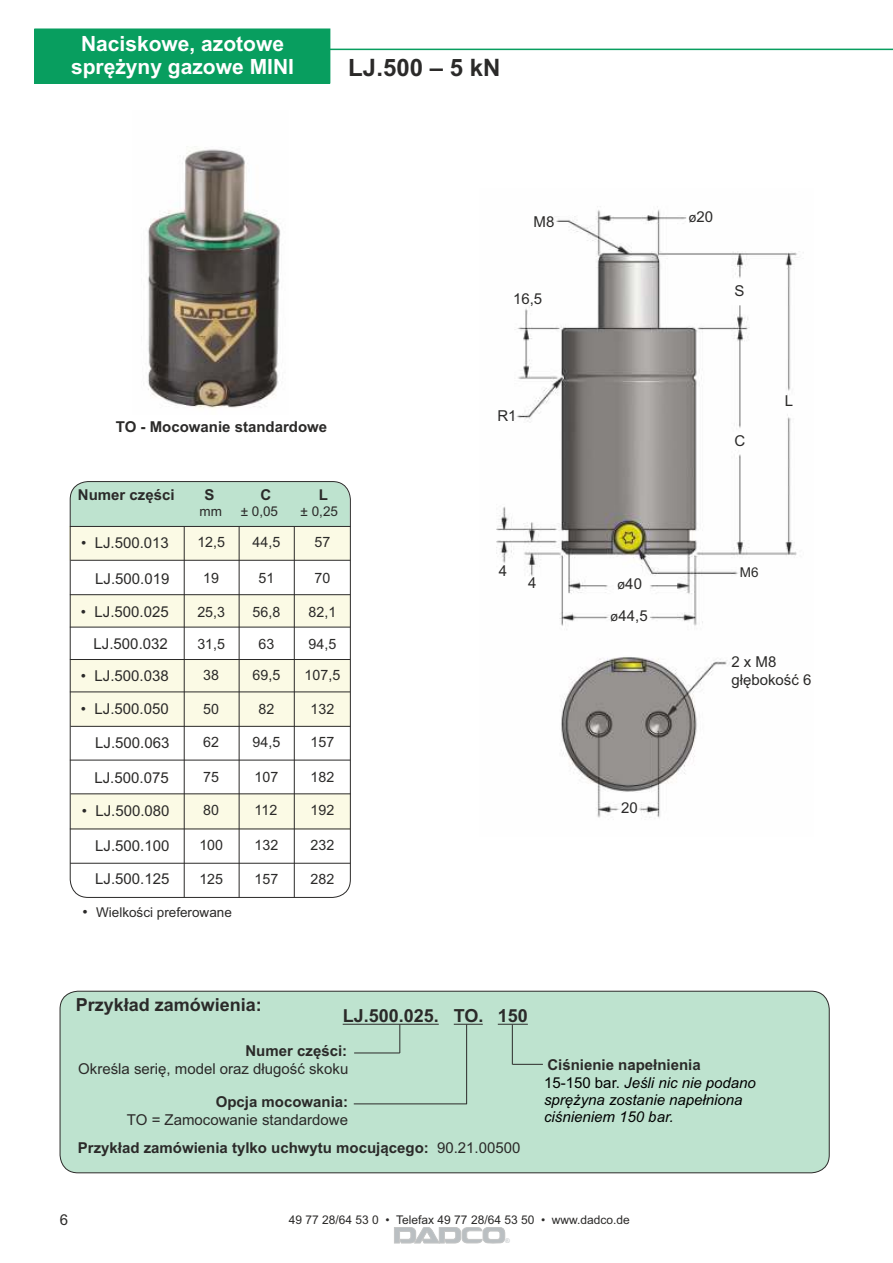
<style>
.page{position:relative;width:893px;height:1263px;background:#fff}
.page>*{position:absolute;margin:0;border:0;box-sizing:border-box;transform-origin:0 0}
.t1{font:700 24px "Arial";color:#2b2a29}
.t2{font:700 21px/23.4px "Arial";color:#fff;text-align:center}
.t3{font:700 18px "Arial";color:#2b2a29}
.t4{font:15px/32.1px "Arial";color:#2b2a29;text-align:right}
.t5{font:700 15px "Arial";color:#2b2a29}
.t6{font:italic 15px/17.1px "Arial";color:#000}
.t7{font:14.25px/31.2px "Arial";color:#2b2a29;text-align:center}
.t8{font:13.5px "Arial";color:#2b2a29}
.t9{font:12px "Arial";color:#2b2a29}
.t10{font:6.45px "Arial";color:#babfc2}
.s1{font-size:13.5px}
.s2{font-size:15px}
.s3{font-style:normal;color:#2b2a29}
.s4{font-style:normal}
</style>
<div class="page">
<div style="left:35px;top:29px;width:295px;height:54px;background:#089e5f"></div>
<svg style="left:394px;top:1227px;width:111px;height:16px"></svg>
<hr style="left:320px;top:49px;width:573px;height:1px;background:#089e5f">
<img style="left:496px;top:206px;width:308px;height:612px">
<div style="left:772px;top:356px;width:10px;height:19px;background:#fefefe"></div>
<svg style="left:70px;top:481px;width:281px;height:417px"></svg>
<img style="left:148px;top:146px;width:133px;height:262px">
<div style="left:60px;top:991px;width:770px;height:182px;background:#bee3cf"></div>
<hr style="left:343px;top:1024px;width:96px;height:1px;background:#2b2a29">
<svg style="left:454px;top:1024px;width:29px;height:1px"></svg>
<hr style="left:498px;top:1024px;width:30px;height:1px;background:#2b2a29">
<svg style="left:400px;top:1024px;width:1px;height:29px"></svg>
<hr style="left:354px;top:1053px;width:46px;height:1px;background:#2b2a29">
<hr style="left:512px;top:1025px;width:1px;height:39px;background:#2b2a29">
<hr style="left:512px;top:1064px;width:31px;height:1px;background:#2b2a29">
<hr style="left:466px;top:1024px;width:1px;height:80px;background:#2b2a29">
<hr style="left:354px;top:1103px;width:113px;height:1px;background:#2b2a29">
<h2 class="t2" style="left:71px;top:33px;width:224px">Naciskowe, azotowe sprężyny gazowe MINI</h2>
<h1 class="t1" style="left:348px;top:59px;width:154px">LJ.500 – 5 kN</h1>
<p class="t4" style="left:533px;top:207px;width:22px">M8</p>
<p class="t4" style="left:688px;top:202px;width:26px"><span class="s1">ø</span>20</p>
<p class="t4" style="left:513px;top:284px;width:31px">16,5</p>
<p class="t4" style="left:735px;top:276px;width:12px">S</p>
<p class="t5" style="left:116px;top:421px;width:213px">TO - Mocowanie standardowe</p>
<p class="t5" style="left:78px;top:490px;width:98px">Numer części</p>
<p class="t5" style="left:205px;top:490px;width:12px">S</p>
<p class="t5" style="left:260px;top:490px;width:12px">C</p>
<p class="t5" style="left:319px;top:490px;width:11px">L</p>
<p class="t8" style="left:199px;top:506px;width:24px">mm</p>
<p class="t8" style="left:241px;top:506px;width:39px">± 0,05</p>
<p class="t8" style="left:301px;top:506px;width:39px">± 0,25</p>
<p class="t4" style="left:81px;top:528px;width:89px">• LJ.500.013</p>
<p class="t7" style="left:197px;top:528px;width:29px">12,5</p>
<p class="t7" style="left:203px;top:564px;width:17px">19</p>
<p class="t7" style="left:197px;top:598px;width:29px">25,3</p>
<p class="t7" style="left:197px;top:630px;width:29px">31,5<br>38</p>
<p class="t4" style="left:95px;top:564px;width:76px">LJ.500.019</p>
<p class="t4" style="left:81px;top:597px;width:89px">• LJ.500.025<br>LJ.500.032</p>
<p class="t4" style="left:81px;top:661px;width:89px">• LJ.500.038</p>
<p class="t4" style="left:81px;top:694px;width:89px">• LJ.500.050</p>
<p class="t7" style="left:203px;top:695px;width:17px">50</p>
<p class="t4" style="left:95px;top:728px;width:76px">LJ.500.063</p>
<p class="t7" style="left:203px;top:728px;width:17px">62</p>
<p class="t4" style="left:94px;top:763px;width:76px">LJ.500.075</p>
<p class="t7" style="left:203px;top:763px;width:17px">75</p>
<p class="t4" style="left:82px;top:796px;width:89px">• LJ.500.080</p>
<p class="t7" style="left:203px;top:796px;width:17px">80</p>
<p class="t4" style="left:95px;top:831px;width:76px">LJ.500.100</p>
<p class="t7" style="left:199px;top:831px;width:25px">100</p>
<p class="t7" style="left:253px;top:528px;width:29px">44,5</p>
<p class="t7" style="left:258px;top:564px;width:17px">51</p>
<p class="t7" style="left:253px;top:598px;width:29px">56,8</p>
<p class="t7" style="left:253px;top:630px;width:29px">63<br>69,5</p>
<p class="t7" style="left:258px;top:695px;width:17px">82</p>
<p class="t7" style="left:253px;top:728px;width:29px">94,5</p>
<p class="t7" style="left:255px;top:763px;width:25px">107</p>
<p class="t7" style="left:255px;top:796px;width:24px">112</p>
<p class="t7" style="left:255px;top:831px;width:25px">132</p>
<p class="t7" style="left:311px;top:831px;width:25px">232</p>
<p class="t7" style="left:315px;top:528px;width:17px">57</p>
<p class="t7" style="left:315px;top:564px;width:17px">70</p>
<p class="t7" style="left:309px;top:598px;width:29px">82,1</p>
<p class="t7" style="left:309px;top:630px;width:29px">94,5</p>
<p class="t7" style="left:305px;top:661px;width:37px">107,5</p>
<p class="t7" style="left:311px;top:695px;width:25px">132</p>
<p class="t7" style="left:311px;top:728px;width:25px">157</p>
<p class="t7" style="left:311px;top:763px;width:25px">182</p>
<p class="t7" style="left:311px;top:796px;width:25px">192</p>
<p class="t4" style="left:95px;top:864px;width:76px">LJ.500.125</p>
<p class="t7" style="left:199px;top:864px;width:25px">125</p>
<p class="t7" style="left:255px;top:864px;width:25px">157</p>
<p class="t7" style="left:311px;top:864px;width:25px">282</p>
<p class="t8" style="left:83px;top:908px;width:151px"><span class="s2">•</span> Wielkości preferowane</p>
<p class="t4" style="left:497px;top:401px;width:21px">R1</p>
<p class="t4" style="left:499px;top:556px;width:10px">4</p>
<p class="t4" style="left:528px;top:568px;width:10px">4</p>
<p class="t4" style="left:617px;top:569px;width:26px"><span class="s1">ø</span>40</p>
<p class="t4" style="left:610px;top:601px;width:39px"><span class="s1">ø</span>44,5</p>
<p class="t4" style="left:621px;top:793px;width:18px">20</p>
<p class="t3" style="left:76px;top:998px;width:188px">Przykład zamówienia:</p>
<p class="t3" style="left:343px;top:1009px;width:187px">LJ.500.025. TO. 150</p>
<p class="t4" style="left:735px;top:426px;width:12px">C</p>
<p class="t4" style="left:785px;top:386px;width:10px">L</p>
<p class="t8" style="left:740px;top:567px;width:20px">M6</p>
<p class="t4" style="left:731px;top:654px;width:82px;line-height:18px;text-align:left">2 x M8 głębokość 6</p>
<p class="t5" style="left:245px;top:1045px;width:103px">Numer części:</p>
<p class="t4" style="left:78px;top:1054px;width:272px">Określa serię, model oraz długość skoku</p>
<p class="t5" style="left:547px;top:1059px;width:155px">Ciśnienie napełnienia</p>
<p class="t6" style="left:544px;top:1058px;width:213px;text-indent:86px"><span class="s3">:<br></span><span class="s4">15-150 bar.</span> Jeśli nic nie podano sprężyna zostanie napełniona ciśnieniem 150 bar.</p>
<p class="t5" style="left:216px;top:1096px;width:134px">Opcja mocowania:</p>
<p class="t4" style="left:127px;top:1105px;width:223px">TO = Zamocowanie standardowe</p>
<p class="t5" style="left:78px;top:1142px;width:352px">Przykład zamówienia tylko uchwytu mocującego:</p>
<p class="t4" style="left:437px;top:1133px;width:85px">90.21.00500</p>
<p class="t4" style="left:60px;top:1205px;width:10px">6</p>
<p class="t9" style="left:289px;top:1215px;width:343px">49 77 28/64 53 0 • Telefax 49 77 28/64 53 50 • www.dadco.de</p>
<p class="t10" style="left:505px;top:1238px;width:6px">®</p>
</div>
